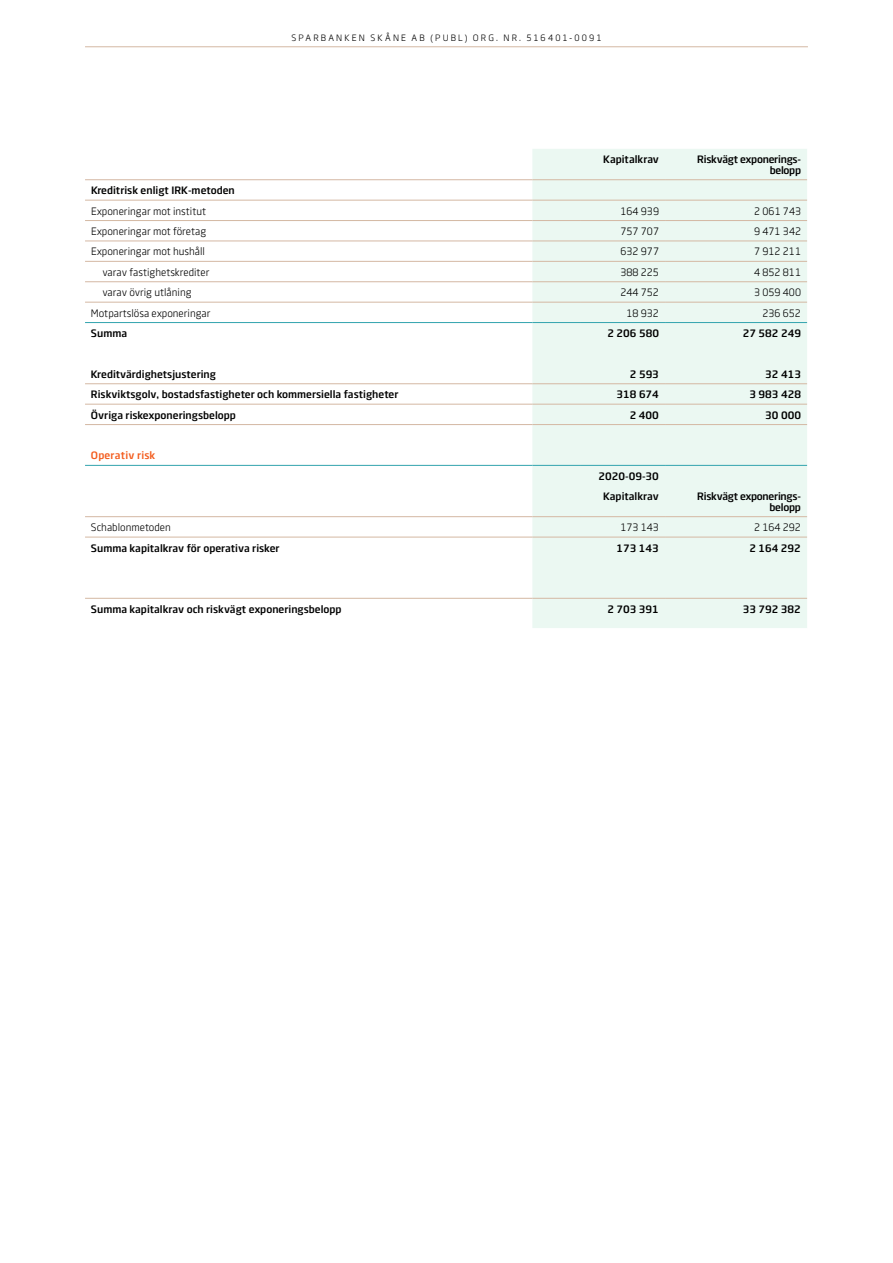
<style>
.page{position:relative;width:893px;height:1263px;background:#fff}
.page>*{position:absolute;margin:0;border:0;box-sizing:border-box;transform-origin:0 0}
.t1{font:700 10.5px/20.4px "Swedbank Sans";color:#000;text-align:center}
.t2{font:10.5px "Swedbank Sans";color:#000}
.t3{font:700 10.5px/10.5px "Swedbank Sans";letter-spacing:-.025em;color:#000;text-align:right}
.t4{font:700 10.5px "Swedbank Sans";letter-spacing:.02em;color:#f35b1c}
.t5{font:9px "Swedbank Sans";letter-spacing:.23em;color:#000}
</style>
<div class="page">
<hr style="left:85px;top:46px;width:723px;height:1px;background:#d4b8a3">
<div style="left:532px;top:149px;width:275px;height:479px;background:#ebf8f2"></div>
<hr style="left:85px;top:179px;width:447px;height:1px;background:#d4b8a3">
<hr style="left:532px;top:179px;width:48px;height:1px;background:#d4b8a3">
<hr style="left:580px;top:179px;width:85px;height:1px;background:#d4b8a3">
<hr style="left:665px;top:179px;width:142px;height:1px;background:#d4b8a3">
<hr style="left:580px;top:516px;width:85px;height:1px;background:#d4b8a3">
<hr style="left:665px;top:516px;width:142px;height:1px;background:#d4b8a3">
<hr style="left:85px;top:200px;width:447px;height:1px;background:#d4b8a3">
<hr style="left:532px;top:200px;width:48px;height:1px;background:#d4b8a3">
<hr style="left:85px;top:220px;width:447px;height:1px;background:#d4b8a3">
<hr style="left:532px;top:220px;width:48px;height:1px;background:#d4b8a3">
<hr style="left:85px;top:241px;width:447px;height:1px;background:#d4b8a3">
<hr style="left:532px;top:241px;width:48px;height:1px;background:#d4b8a3">
<hr style="left:85px;top:261px;width:447px;height:1px;background:#d4b8a3">
<hr style="left:532px;top:261px;width:48px;height:1px;background:#d4b8a3">
<hr style="left:85px;top:281px;width:447px;height:1px;background:#d4b8a3">
<hr style="left:532px;top:281px;width:48px;height:1px;background:#d4b8a3">
<hr style="left:580px;top:200px;width:85px;height:1px;background:#d4b8a3">
<hr style="left:665px;top:200px;width:142px;height:1px;background:#d4b8a3">
<hr style="left:580px;top:220px;width:85px;height:1px;background:#d4b8a3">
<hr style="left:665px;top:220px;width:142px;height:1px;background:#d4b8a3">
<hr style="left:580px;top:241px;width:85px;height:1px;background:#d4b8a3">
<hr style="left:665px;top:241px;width:142px;height:1px;background:#d4b8a3">
<hr style="left:580px;top:261px;width:85px;height:1px;background:#d4b8a3">
<hr style="left:665px;top:261px;width:142px;height:1px;background:#d4b8a3">
<hr style="left:580px;top:281px;width:85px;height:1px;background:#d4b8a3">
<hr style="left:665px;top:281px;width:142px;height:1px;background:#d4b8a3">
<hr style="left:85px;top:302px;width:447px;height:1px;background:#d4b8a3">
<hr style="left:532px;top:302px;width:48px;height:1px;background:#d4b8a3">
<hr style="left:580px;top:302px;width:85px;height:1px;background:#d4b8a3">
<hr style="left:665px;top:302px;width:142px;height:1px;background:#d4b8a3">
<hr style="left:85px;top:383px;width:447px;height:1px;background:#d4b8a3">
<hr style="left:532px;top:383px;width:48px;height:1px;background:#d4b8a3">
<hr style="left:85px;top:424px;width:447px;height:1px;background:#d4b8a3">
<hr style="left:532px;top:424px;width:48px;height:1px;background:#d4b8a3">
<hr style="left:580px;top:383px;width:85px;height:1px;background:#d4b8a3">
<hr style="left:665px;top:383px;width:142px;height:1px;background:#d4b8a3">
<hr style="left:580px;top:424px;width:85px;height:1px;background:#d4b8a3">
<hr style="left:665px;top:424px;width:142px;height:1px;background:#d4b8a3">
<hr style="left:85px;top:516px;width:447px;height:1px;background:#d4b8a3">
<hr style="left:532px;top:516px;width:48px;height:1px;background:#d4b8a3">
<hr style="left:85px;top:537px;width:447px;height:1px;background:#d4b8a3">
<hr style="left:532px;top:537px;width:48px;height:1px;background:#d4b8a3">
<hr style="left:580px;top:537px;width:85px;height:1px;background:#d4b8a3">
<hr style="left:665px;top:537px;width:142px;height:1px;background:#d4b8a3">
<hr style="left:85px;top:598px;width:447px;height:1px;background:#d4b8a3">
<hr style="left:532px;top:598px;width:48px;height:1px;background:#d4b8a3">
<hr style="left:580px;top:598px;width:85px;height:1px;background:#d4b8a3">
<hr style="left:665px;top:598px;width:142px;height:1px;background:#d4b8a3">
<hr style="left:85px;top:322px;width:447px;height:1px;background:#31a3ae">
<hr style="left:532px;top:322px;width:48px;height:1px;background:#31a3ae">
<hr style="left:580px;top:322px;width:85px;height:1px;background:#31a3ae">
<hr style="left:665px;top:322px;width:142px;height:1px;background:#31a3ae">
<hr style="left:85px;top:465px;width:447px;height:1px;background:#31a3ae">
<hr style="left:532px;top:465px;width:48px;height:1px;background:#31a3ae">
<hr style="left:580px;top:465px;width:85px;height:1px;background:#31a3ae">
<hr style="left:665px;top:465px;width:142px;height:1px;background:#31a3ae">
<hr style="left:85px;top:404px;width:447px;height:1px;background:#d4b8a3">
<hr style="left:532px;top:404px;width:48px;height:1px;background:#d4b8a3">
<hr style="left:580px;top:404px;width:85px;height:1px;background:#d4b8a3">
<hr style="left:665px;top:404px;width:142px;height:1px;background:#d4b8a3">
<p class="t5" style="left:291px;top:33px;width:312px">SPARBANKEN SKÅNE AB (PUBL) ORG. NR. 516401-0091</p>
<p class="t1" style="left:603px;top:149px;width:57px">Kapitalkrav</p>
<p class="t3" style="left:697px;top:154px;width:105px">Riskvägt exponerings&shy;belopp</p>
<p class="t1" style="left:91px;top:180px;width:145px">Kreditrisk enligt IRK-metoden</p>
<p class="t2" style="left:91px;top:205px;width:117px">Exponeringar mot institut</p>
<p class="t2" style="left:621px;top:205px;width:40px">164 939</p>
<p class="t2" style="left:754px;top:205px;width:48px">2 061 743</p>
<p class="t2" style="left:91px;top:225px;width:117px">Exponeringar mot företag</p>
<p class="t2" style="left:620px;top:225px;width:40px">757 707</p>
<p class="t2" style="left:754px;top:225px;width:48px">9 471 342</p>
<p class="t2" style="left:91px;top:245px;width:116px">Exponeringar mot hushåll</p>
<p class="t2" style="left:620px;top:245px;width:40px">632 977</p>
<p class="t2" style="left:754px;top:245px;width:48px">7 912 211</p>
<p class="t2" style="left:102px;top:266px;width:109px">varav fastighetskrediter</p>
<p class="t2" style="left:620px;top:266px;width:40px">388 225</p>
<p class="t2" style="left:754px;top:266px;width:48px">4 852 811</p>
<p class="t2" style="left:102px;top:286px;width:91px">varav övrig utlåning</p>
<p class="t2" style="left:620px;top:286px;width:40px">244 752</p>
<p class="t2" style="left:754px;top:286px;width:48px">3 059 400</p>
<p class="t2" style="left:91px;top:307px;width:121px">Motpartslösa exponeringar</p>
<p class="t2" style="left:626px;top:307px;width:34px">18 932</p>
<p class="t2" style="left:762px;top:307px;width:40px">236 652</p>
<p class="t1" style="left:91px;top:323px;width:38px">Summa</p>
<p class="t1" style="left:607px;top:323px;width:53px">2 206 580</p>
<p class="t1" style="left:743px;top:323px;width:60px">27 582 249</p>
<p class="t1" style="left:91px;top:364px;width:127px">Kreditvärdighetsjustering</p>
<p class="t1" style="left:630px;top:364px;width:31px">2 593</p>
<p class="t1" style="left:765px;top:364px;width:37px">32 413</p>
<p class="t1" style="left:91px;top:384px;width:309px">Riskviktsgolv, bostadsfastigheter och kommersiella fastigheter</p>
<p class="t1" style="left:617px;top:384px;width:44px">318 674</p>
<p class="t1" style="left:749px;top:384px;width:53px">3 983 428</p>
<p class="t1" style="left:91px;top:405px;width:146px">Övriga riskexponeringsbelopp</p>
<p class="t1" style="left:630px;top:405px;width:31px">2 400</p>
<p class="t1" style="left:765px;top:405px;width:37px">30 000</p>
<p class="t4" style="left:91px;top:449px;width:66px">Operativ risk</p>
<p class="t1" style="left:598px;top:466px;width:62px">2020-09-30<br>Kapitalkrav</p>
<p class="t3" style="left:697px;top:491px;width:105px">Riskvägt exponerings&shy;belopp</p>
<p class="t2" style="left:91px;top:521px;width:81px">Schablonmetoden</p>
<p class="t2" style="left:620px;top:521px;width:40px">173 143</p>
<p class="t2" style="left:754px;top:521px;width:48px">2 164 292</p>
<p class="t1" style="left:91px;top:537px;width:190px">Summa kapitalkrav för operativa risker</p>
<p class="t1" style="left:616px;top:537px;width:44px">173 143</p>
<p class="t1" style="left:749px;top:537px;width:53px">2 164 292</p>
<p class="t1" style="left:91px;top:599px;width:252px">Summa kapitalkrav och riskvägt exponeringsbelopp</p>
<p class="t1" style="left:607px;top:599px;width:53px">2 703 391</p>
<p class="t1" style="left:743px;top:599px;width:60px">33 792 382</p>
</div>
